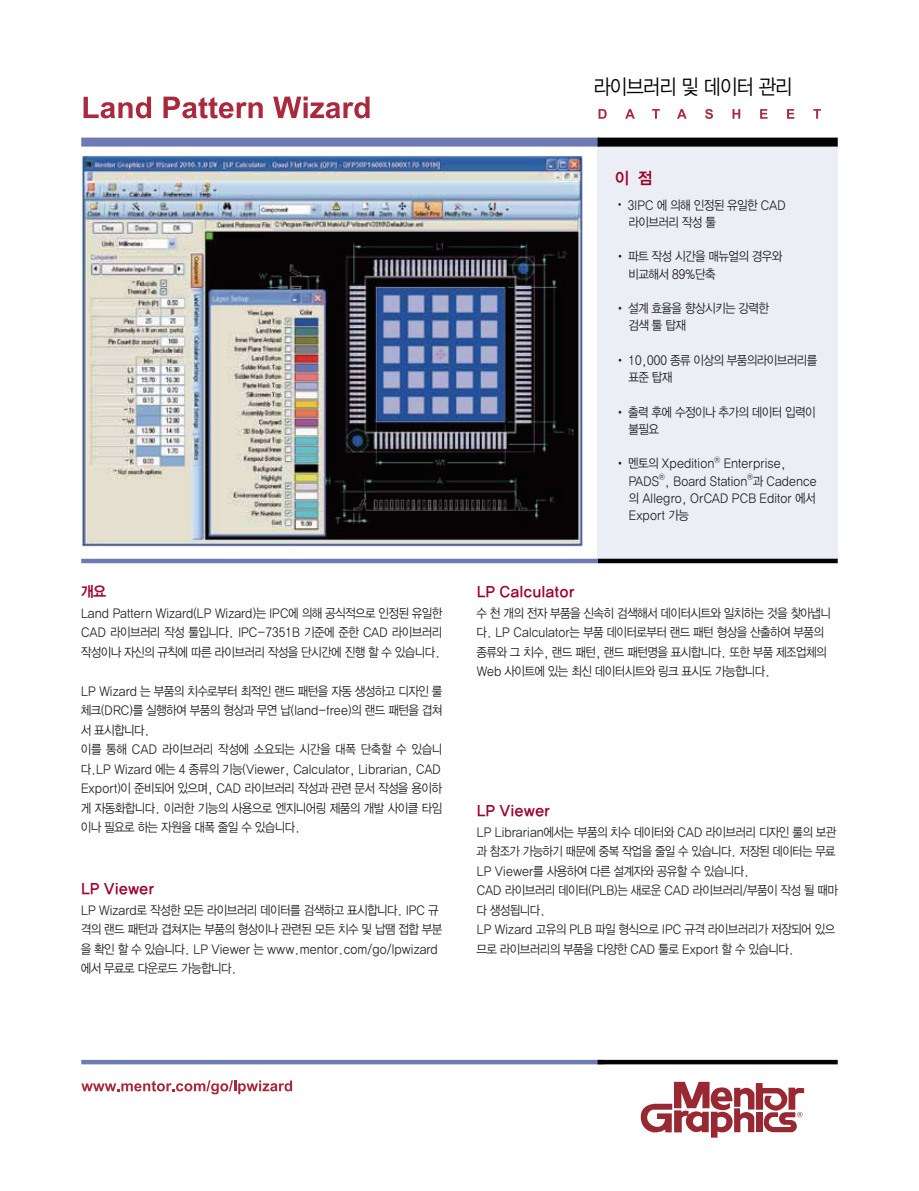
<style>
.page{position:relative;width:919px;height:1191px;background:#fff}
.page>*{position:absolute;margin:0;border:0;box-sizing:border-box;transform-origin:0 0}
.t1{font:21px "YDVYGO125";letter-spacing:-.05em;color:#030303;scale:.9 1}
.t2{font:16.5px "YDVYGO145";color:#9e022d;scale:.95 1}
.t3{font:15px "YDVYGO145";letter-spacing:-.05em;color:#9e022d;scale:.95 1}
.t4{font:12.75px/19.5px "YDVYGO125";letter-spacing:-.05em;color:#231f20;scale:.9 1}
.t5{font:7.5px "YDVYGO125";color:#231f20;scale:.9 1}
.s1{font-size:12px}
</style>
<div class="page">
<div style="left:597px;top:142px;width:240px;height:417px;background:#eceef5"></div>
<svg style="left:598px;top:109px;width:8px;height:10px"></svg>
<svg style="left:625px;top:109px;width:10px;height:10px"></svg>
<svg style="left:652px;top:109px;width:7px;height:10px"></svg>
<svg style="left:677px;top:109px;width:9px;height:10px"></svg>
<svg style="left:705px;top:109px;width:8px;height:10px"></svg>
<svg style="left:732px;top:109px;width:8px;height:10px"></svg>
<svg style="left:760px;top:109px;width:7px;height:10px"></svg>
<svg style="left:787px;top:109px;width:7px;height:10px"></svg>
<svg style="left:813px;top:109px;width:7px;height:10px"></svg>
<div style="left:81px;top:138px;width:518px;height:9px;background:#6e7bb3"></div>
<div style="left:597px;top:138px;width:240px;height:9px;background:#030303"></div>
<svg style="left:81px;top:1080px;width:211px;height:14px"></svg>
<div style="left:81px;top:1059px;width:522px;height:5px;background:#6e7bb3"></div>
<div style="left:597px;top:1059px;width:240px;height:5px;background:#030303"></div>
<hr style="left:597px;top:559px;width:240px;height:4px;background:#030303">
<hr style="left:81px;top:559px;width:516px;height:4px;background:#6e7bb3">
<svg style="left:84px;top:97px;width:67px;height:21px"></svg>
<svg style="left:163px;top:97px;width:100px;height:21px"></svg>
<svg style="left:273px;top:97px;width:96px;height:21px"></svg>
<img style="left:81px;top:143px;width:505px;height:404px">
<svg style="left:640px;top:1081px;width:164px;height:56px"></svg>
<p class="t3" style="left:81px;top:581px;width:28px">개요</p>
<p class="t4" style="left:81px;top:602px;width:403px;text-align:justify">Land Pattern Wizard(LP Wizard)는 IPC에 의해 공식적으로 인정된 유일한 CAD 라이브러리 작성 툴입니다. IPC-7351B 기준에 준한 CAD 라이브러리 작성이나 자신의 규칙에 따른 라이브러리 작성을 단시간에 진행 할 수 있습니다.</p>
<p class="t4" style="left:81px;top:680px;width:403px">LP Wizard 는 부품의 치수로부터 최적인 랜드 패턴을 자동 생성하고 디자인 룰 체크(DRC)를 실행하여 부품의 형상과 무연 납(land-free)의 랜드 패턴을 겹쳐 서 표시합니다.<br>이를 통해 CAD 라이브러리 작성에 소요되는 시간을 대폭 단축할 수 있습니 다.LP Wizard 에는 4 종류의 기능(Viewer, Calculator, Librarian, CAD Export)이 준비되어 있으며, CAD 라이브러리 작성과 관련 문서 작성을 용이하 게 자동화합니다. 이러한 기능의 사용으로 엔지니어링 제품의 개발 사이클 타임 이나 필요로 하는 자원을 대폭 줄일 수 있습니다.</p>
<p class="t3" style="left:81px;top:878px;width:79px">LP Viewer</p>
<p class="t4" style="left:81px;top:899px;width:403px">LP Wizard로 작성한 모든 라이브러리 데이터를 검색하고 표시합니다. IPC 규 격의 랜드 패턴과 겹쳐지는 부품의 형상이나 관련된 모든 치수 및 납땜 접합 부분 을 확인 할 수 있습니다. LP Viewer 는 www.mentor.com/go/lpwizard 에서 무료로 다운로드 가능합니다.</p>
<h1 class="t1" style="left:593px;top:72px;width:222px">라이브러리 및 데이터 관리</h1>
<p class="t2" style="left:614px;top:167px;width:41px">이 점</p>
<p class="t4" style="left:628px;top:195px;width:176px;line-height:17.2px;text-indent:-14px"><span class="s1">•</span> 3IPC 에 의해 인정된 유일한 CAD 라이브러리 작성 툴</p>
<p class="t4" style="left:628px;top:247px;width:172px;line-height:17.2px;text-indent:-14px">• 파트 작성 시간을 매뉴얼의 경우와 비교해서 89%단축</p>
<p class="t4" style="left:628px;top:299px;width:157px;line-height:17.2px;text-indent:-14px">• 설계 효율을 향상시키는 강력한 검색 툴 탑재</p>
<p class="t4" style="left:628px;top:351px;width:211px;line-height:17.2px;text-indent:-14px">• 10,000 종류 이상의 부품의라이브러리를 표준 탑재</p>
<p class="t4" style="left:628px;top:402px;width:209px;line-height:17.2px;text-indent:-14px">• 출력 후에 수정이나 추가의 데이터 입력이 불필요</p>
<p class="t4" style="left:614px;top:453px;width:112px">• 멘토의 Xpedition</p>
<p class="t5" style="left:714px;top:454px;width:8px">®</p>
<p class="t4" style="left:628px;top:454px;width:211px;line-height:17.2px;text-indent:95px">Enterprise,<br>PADS , Board Station 과 Cadence</p>
<p class="t5" style="left:658px;top:471px;width:8px">®</p>
<p class="t5" style="left:747px;top:471px;width:8px">®</p>
<p class="t4" style="left:628px;top:489px;width:209px;line-height:17.2px">의 Allegro, OrCAD PCB Editor 에서<br>Export 가능</p>
<p class="t3" style="left:476px;top:581px;width:105px">LP Calculator</p>
<p class="t4" style="left:476px;top:602px;width:395px">수 천 개의 전자 부품을 신속히 검색해서 데이터시트와 일치하는 것을 찾아냅니 다. LP Calculator는 부품 데이터로부터 랜드 패턴 형상을 산출하여 부품의 종류와 그 치수, 랜드 패턴, 랜드 패턴명을 표시합니다. 또한 부품 제조업체의 Web 사이트에 있는 최신 데이터시트와 링크 표시도 가능합니다.</p>
<p class="t3" style="left:476px;top:800px;width:79px">LP Viewer</p>
<p class="t4" style="left:476px;top:821px;width:403px">LP Librarian에서는 부품의 치수 데이터와 CAD 라이브러리 디자인 룰의 보관 과 참조가 가능하기 때문에 중복 작업을 줄일 수 있습니다. 저장된 데이터는 무료 LP Viewer를 사용하여 다른 설계자와 공유할 수 있습니다.<br>CAD 라이브러리 데이터(PLB)는 새로운 CAD 라이브러리/부품이 작성 될 때마 다 생성됩니다.<br>LP Wizard 고유의 PLB 파일 형식으로 IPC 규격 라이브러리가 저장되어 있으 므로 라이브러리의 부품을 다양한 CAD 툴로 Export 할 수 있습니다.</p>
</div>
